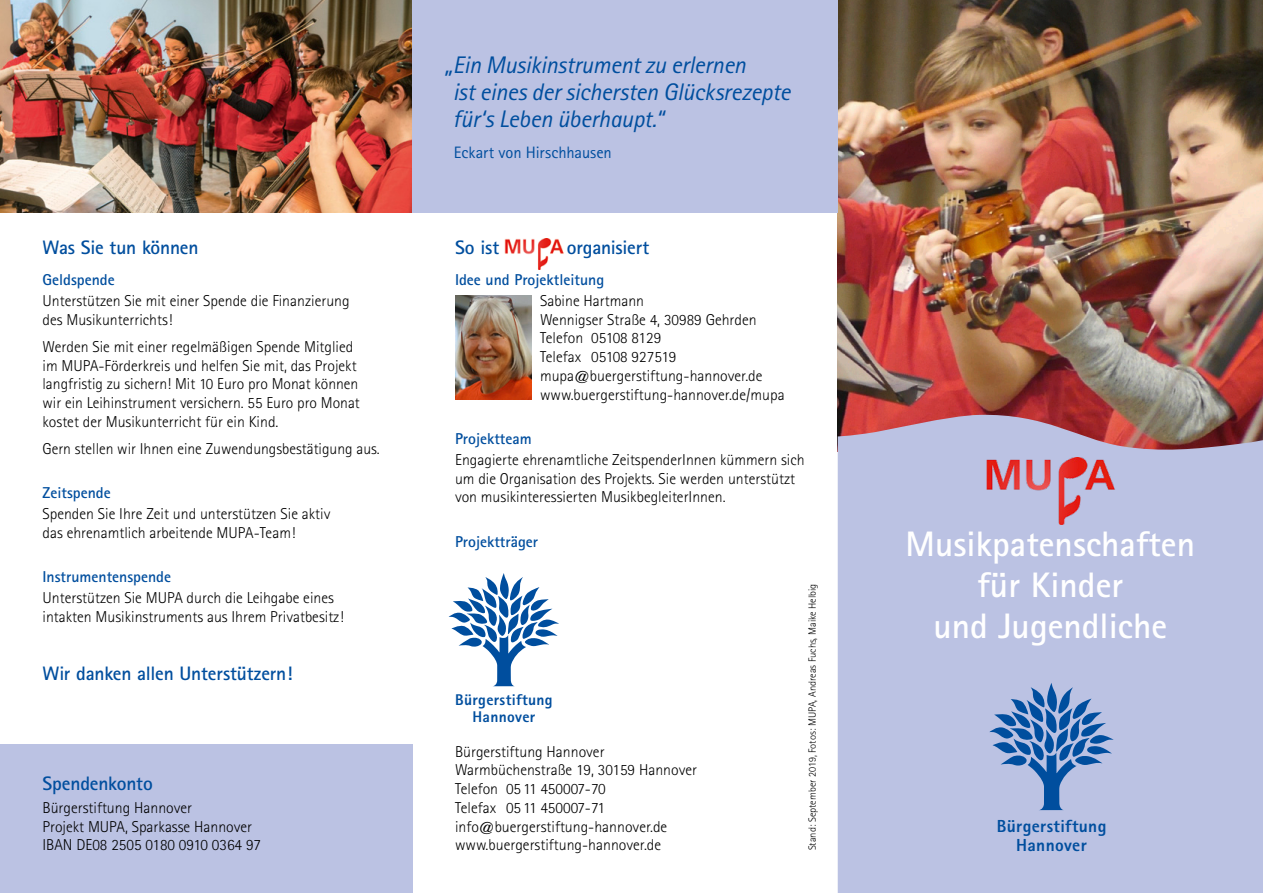
<style>
.page{position:relative;width:1263px;height:893px;background:#fff}
.page>*{position:absolute;margin:0;border:0;box-sizing:border-box;transform-origin:0 0}
.t1{font:700 35.4px/41px "Rotis Sans Serif";color:#fff;text-align:center}
.t2{font:italic 24px/27px "Rotis Sans Serif";letter-spacing:-.015em;color:#004e9e}
.t3{font:700 19.5px "Rotis Sans Serif";letter-spacing:-.01em;color:#004e9e}
.t4{font:800 17.4px/19px "Rotis Sans Serif";letter-spacing:.02em;color:#004e9e;text-align:center}
.t5{font:16.5px "Rotis Sans Serif";letter-spacing:-.005em;color:#004e9e}
.t6{font:300 15.75px/18.8px "Rotis Sans Serif";color:#000}
.t7{font:700 15.75px "Rotis Sans Serif";color:#004e9e}
.t8{font:800 15.45px/17px "Rotis Sans Serif";letter-spacing:.02em;color:#004e9e;text-align:center}
.t9{font:800 13.65px "Rotis Sans Serif";letter-spacing:.02em;color:#004e9e}
.t10{font:300 10.5px "Rotis Sans Serif";color:#000}
</style>
<div class="page">
<img style="left:838px;top:0;width:425px;height:413px">
<div style="left:838px;top:413px;width:425px;height:480px;background:#bbc2e3"></div>
<svg style="left:989px;top:683px;width:125px;height:127px;background:#809dcd"></svg>
<img style="left:982px;top:457px;width:136px;height:68px">
<div style="left:0;top:744px;width:412px;height:149px;background:#bbc2e3"></div>
<img style="left:0;top:0;width:412px;height:213px">
<div style="left:412px;top:0;width:426px;height:213px;background:#bbc2e3"></div>
<svg style="left:449px;top:573px;width:110px;height:113px"></svg>
<img style="left:504px;top:239px;width:60px;height:31px">
<img style="left:455px;top:296px;width:76px;height:103px">
<p class="t3" style="left:43px;top:235px;width:157px">Was Sie tun können</p>
<p class="t7" style="left:43px;top:270px;width:74px">Geldspende</p>
<p class="t6" style="left:43px;top:291px;width:309px">Unterstützen Sie mit einer Spende die Finanzierung des Musikunterrichts!</p>
<p class="t6" style="left:43px;top:337px;width:319px">Werden Sie mit einer regelmäßigen Spende Mitglied im MUPA-Förderkreis und helfen Sie mit, das Projekt langfristig zu sichern! Mit 10 Euro pro Monat können wir ein Leihinstrument versichern. 55 Euro pro Monat kostet der Musikunterricht für ein Kind.</p>
<p class="t6" style="left:43px;top:439px;width:339px">Gern stellen wir Ihnen eine Zuwendungsbestätigung aus.</p>
<p class="t7" style="left:43px;top:483px;width:70px">Zeitspende</p>
<p class="t6" style="left:43px;top:505px;width:289px">Spenden Sie Ihre Zeit und unterstützen Sie aktiv das ehrenamtlich arbeitende MUPA-Team!</p>
<p class="t7" style="left:43px;top:567px;width:130px">Instrumentenspende</p>
<p class="t6" style="left:43px;top:588px;width:303px">Unterstützen Sie MUPA durch die Leihgabe eines intakten Musikinstruments aus Ihrem Privatbesitz!</p>
<p class="t3" style="left:43px;top:661px;width:252px">Wir danken allen Unterstützern!</p>
<p class="t3" style="left:43px;top:771px;width:112px">Spendenkonto</p>
<p class="t6" style="left:43px;top:798px;width:220px">Bürgerstiftung Hannover<br>Projekt MUPA, Sparkasse Hannover<br>IBAN DE08 2505 0180 0910 0364 97</p>
<h2 class="t2" style="left:453px;top:51px;width:339px;text-indent:-9px">„Ein Musikinstrument zu erlernen<br>ist eines der sichersten Glücksrezepte für‘s Leben überhaupt.“</h2>
<p class="t5" style="left:454px;top:143px;width:159px">Eckart von Hirschhausen</p>
<p class="t9" style="left:455px;top:142px;width:88px">Bürgerstiftung</p>
<p class="t3" style="left:455px;top:235px;width:46px">So ist</p>
<p class="t3" style="left:567px;top:235px;width:84px">organisiert</p>
<p class="t7" style="left:455px;top:270px;width:151px">Idee und Projektleitung</p>
<p class="t6" style="left:540px;top:291px;width:246px">Sabine Hartmann<br>Wennigser Straße 4, 30989 Gehrden<br>Telefon 05108 8129<br>Telefax 05108 927519 mupa@buergerstiftung-hannover.de www.buergerstiftung-hannover.de/mupa</p>
<p class="t7" style="left:455px;top:429px;width:78px">Projektteam</p>
<p class="t6" style="left:455px;top:450px;width:351px">Engagierte ehrenamtliche ZeitspenderInnen kümmern sich um die Organisation des Projekts. Sie werden unterstützt von musikinteressierten MusikbegleiterInnen.</p>
<p class="t7" style="left:455px;top:531px;width:85px">Projektträger</p>
<p class="t8" style="left:455px;top:691px;width:99px">Bürgerstiftung<br>Hannover</p>
<p class="t6" style="left:455px;top:742px;width:244px">Bürgerstiftung Hannover<br>Warmbüchenstraße 19, 30159 Hannover<br>Telefon 05 11 450007-70<br>Telefax 05 11 450007-71 info@buergerstiftung-hannover.de www.buergerstiftung-hannover.de</p>
<p class="t10" style="left:806px;top:850px;width:268px;rotate:-90deg">Stand: September 2019, Fotos: MUPA, Andreas Fuchs, Maike Helbig</p>
<h1 class="t1" style="left:905px;top:523px;width:291px">Musikpatenschaften für Kinder<br>und Jugendliche</h1>
<p class="t4" style="left:997px;top:816px;width:111px">Bürgerstiftung<br>Hannover</p>
</div>
